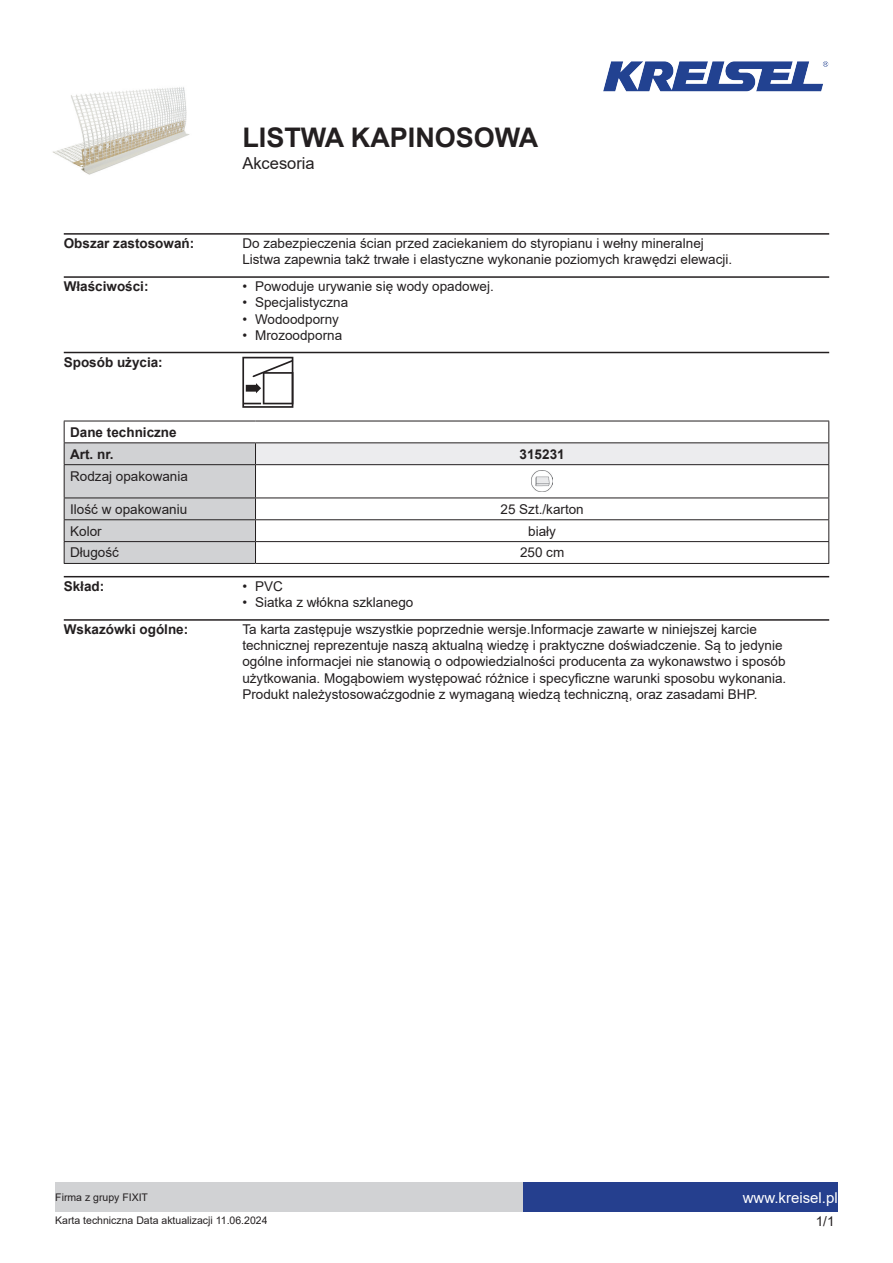
<style>
.page{position:relative;width:893px;height:1263px;background:#fff}
.page>*{position:absolute;margin:0;border:0;box-sizing:border-box;transform-origin:0 0}
.t1{font:700 27px "Arial";color:#231f20}
.t2{font:16.5px "Arial";color:#231f20}
.t3{font:15px "Arial";color:#fff}
.t4{font:13.5px/16.2px "Arial";color:#231f20}
.t5{font:700 13.5px/21.9px "Arial";color:#231f20}
.t6{font:10.5px "Arial";color:#231f20}
</style>
<div class="page">
<img style="left:53px;top:87px;width:137px;height:88px">
<img style="left:603px;top:61px;width:226px;height:31px">
<div style="left:523px;top:1182px;width:315px;height:30px;background:#253f8e"></div>
<div style="left:55px;top:1182px;width:468px;height:30px;background:#d1d2d4"></div>
<hr style="left:64px;top:233px;width:765px;height:2px;background:#231f20">
<hr style="left:64px;top:276px;width:765px;height:2px;background:#231f20">
<hr style="left:64px;top:352px;width:765px;height:1px;background:#231f20">
<svg style="left:242px;top:357px;width:51px;height:51px"></svg>
<div style="left:255px;top:443px;width:574px;height:22px;background:#ececee"></div>
<hr style="left:255px;top:421px;width:574px;height:1px;background:#231f20">
<hr style="left:255px;top:442px;width:574px;height:1px;background:#231f20">
<svg style="left:828px;top:421px;width:1px;height:43px"></svg>
<hr style="left:255px;top:464px;width:574px;height:1px;background:#231f20">
<hr style="left:828px;top:465px;width:1px;height:33px;background:#231f20">
<hr style="left:255px;top:498px;width:574px;height:1px;background:#231f20">
<hr style="left:255px;top:519px;width:574px;height:1px;background:#231f20">
<hr style="left:255px;top:541px;width:574px;height:1px;background:#231f20">
<svg style="left:64px;top:421px;width:192px;height:142px"></svg>
<svg style="left:828px;top:498px;width:1px;height:65px"></svg>
<hr style="left:64px;top:563px;width:191px;height:1px;background:#231f20">
<hr style="left:255px;top:563px;width:574px;height:1px;background:#231f20">
<img style="left:531px;top:471px;width:22px;height:21px">
<hr style="left:64px;top:576px;width:765px;height:1px;background:#231f20">
<hr style="left:64px;top:619px;width:765px;height:2px;background:#231f20">
<h1 class="t1" style="left:242px;top:119px;width:297px">LISTWA KAPINOSOWA</h1>
<p class="t2" style="left:242px;top:152px;width:74px">Akcesoria</p>
<p class="t5" style="left:64px;top:232px;width:132px">Obszar zastosowań:</p>
<p class="t4" style="left:242px;top:235px;width:491px">Do zabezpieczenia ścian przed zaciekaniem do styropianu i wełny mineralnej<br>Listwa zapewnia takż trwałe i elastyczne wykonanie poziomych krawędzi elewacji.</p>
<p class="t5" style="left:64px;top:276px;width:86px">Właściwości:</p>
<p class="t4" style="left:242px;top:278px;width:253px">• Powoduje urywanie się wody opadowej.</p>
<p class="t4" style="left:242px;top:294px;width:107px">• Specjalistyczna</p>
<p class="t4" style="left:242px;top:311px;width:98px">• Wodoodporny</p>
<p class="t4" style="left:242px;top:327px;width:101px">• Mrozoodporna</p>
<p class="t5" style="left:64px;top:351px;width:101px">Sposób użycia:</p>
<p class="t5" style="left:70px;top:421px;width:108px">Dane techniczne<br>Art. nr.</p>
<p class="t5" style="left:520px;top:443px;width:47px">315231</p>
<p class="t4" style="left:70px;top:468px;width:119px">Rodzaj opakowania</p>
<p class="t4" style="left:70px;top:501px;width:119px">Ilość w opakowaniu</p>
<p class="t4" style="left:500px;top:501px;width:85px">25 Szt./karton</p>
<p class="t4" style="left:70px;top:523px;width:33px">Kolor</p>
<p class="t4" style="left:528px;top:523px;width:29px">biały</p>
<p class="t4" style="left:70px;top:544px;width:50px">Długość</p>
<p class="t4" style="left:520px;top:544px;width:46px">250 cm</p>
<p class="t5" style="left:64px;top:575px;width:42px">Skład:</p>
<p class="t4" style="left:242px;top:578px;width:42px">• PVC</p>
<p class="t4" style="left:242px;top:594px;width:173px">• Siatka z włókna szklanego</p>
<p class="t5" style="left:64px;top:618px;width:126px">Wskazówki ogólne:</p>
<p class="t4" style="left:242px;top:621px;width:545px">Ta karta zastępuje wszystkie poprzednie wersje.Informacje zawarte w niniejszej karcie technicznej reprezentuje naszą aktualną wiedzę i praktyczne doświadczenie. Są to jedynie ogólne informacjei nie stanowią o odpowiedzialności producenta za wykonawstwo i sposób użytkowania. Mogąbowiem występować różnice i specyficzne warunki sposobu wykonania.<br>Produkt należystosowaćzgodnie z wymaganą wiedzą techniczną, oraz zasadami BHP.</p>
<p class="t6" style="left:55px;top:1190px;width:94px">Firma z grupy FIXIT</p>
<p class="t3" style="left:743px;top:1187px;width:97px">www.kreisel.pl</p>
<p class="t6" style="left:55px;top:1213px;width:214px">Karta techniczna Data aktualizacji 11.06.2024</p>
<p class="t4" style="left:816px;top:1213px;width:20px">1/1</p>
</div>
